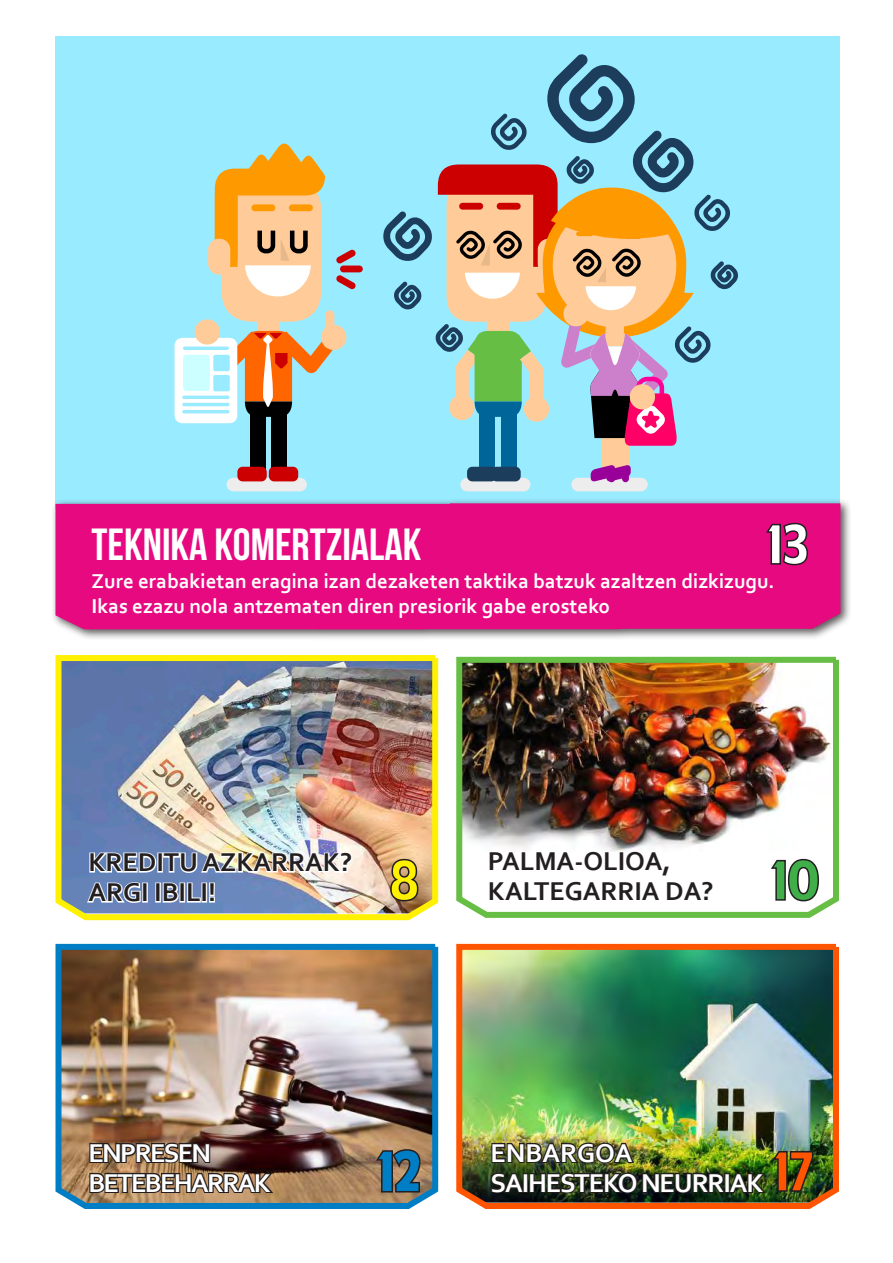
<style>
.page{position:relative;width:893px;height:1263px;background:#fff}
.page>*{position:absolute;margin:0;border:0;box-sizing:border-box;transform-origin:0 0}
.t1{font:54px "American Purpose";color:#40ae49}
.t2{font:54px "American Purpose";color:#ff5400}
.t3{font:54px "American Purpose";color:#fff}
.t4{font:54px "American Purpose";color:#007ec5}
.t5{font:54px "American Purpose";color:#fff101}
.t6{font:45px "Bebas Neue";color:#fff}
.t7{font:700 27px/30px "Corbel";color:#231f20}
.t8{font:700 27px/30px "Corbel";letter-spacing:-.04em;color:#fff}
.t9{font:700 27px/30px "Corbel";letter-spacing:-.06em;color:#fff}
.t10{font:700 21px/25.2px "Corbel";color:#fff}
</style>
<div class="page">
<div style="left:55px;top:36px;width:785px;height:473px;background:#99ebff"></div>
<div style="left:50px;top:498px;width:802px;height:143px;background:#231f20;opacity:.75"></div>
<div style="left:450px;top:503px;width:390px;height:126px;background:#e70980"></div>
<div style="left:55px;top:504px;width:397px;height:125px;background:#e70980"></div>
<div style="left:291px;top:557px;width:353px;height:72px;background:#e70980"></div>
<img style="left:55px;top:943px;width:384px;height:266px">
<img style="left:55px;top:655px;width:384px;height:266px">
<img style="left:456px;top:656px;width:383px;height:262px">
<img style="left:456px;top:943px;width:383px;height:266px">
<svg style="left:488px;top:842px;width:227px;height:61px"></svg>
<img style="left:85px;top:843px;width:269px;height:61px">
<svg style="left:88px;top:1141px;width:188px;height:54px;background:#5e4637"></svg>
<svg style="left:770px;top:858px;width:50px;height:44px"></svg>
<svg style="left:389px;top:858px;width:30px;height:44px"></svg>
<svg style="left:765px;top:522px;width:44px;height:44px;background:#bd0d6b"></svg>
<svg style="left:374px;top:1147px;width:48px;height:47px;background:#7e654d"></svg>
<div style="left:227px;top:478px;width:80px;height:13px;background:#ededed;border-radius:7px"></div>
<div style="left:460px;top:478px;width:70px;height:13px;background:#ededed;border-radius:7px"></div>
<div style="left:250px;top:410px;width:16px;height:59px;background:#000"></div>
<div style="left:271px;top:410px;width:16px;height:59px;background:#000"></div>
<svg style="left:237px;top:467px;width:61px;height:14px"></svg>
<div style="left:221px;top:179px;width:100px;height:143px;background:#fc9;border-radius:33px"></div>
<div style="left:175px;top:338px;width:62px;height:85px;background:#fff;border-radius:9px"></div>
<svg style="left:183px;top:319px;width:163px;height:98px"></svg>
<hr style="left:182px;top:410px;width:47px;height:3px;background:#99ebff;border-radius:2px">
<hr style="left:182px;top:403px;width:47px;height:3px;background:#99ebff;border-radius:2px">
<hr style="left:182px;top:396px;width:47px;height:3px;background:#99ebff;border-radius:2px">
<div style="left:325px;top:310px;width:9px;height:27px;background:#fc9;border-radius:5px"></div>
<svg style="left:208px;top:143px;width:117px;height:153px"></svg>
<svg style="left:336px;top:249px;width:27px;height:40px"></svg>
<div style="left:479px;top:410px;width:16px;height:59px;background:#069"></div>
<div style="left:501px;top:410px;width:16px;height:59px;background:#069"></div>
<svg style="left:467px;top:467px;width:54px;height:14px"></svg>
<div style="left:571px;top:478px;width:77px;height:13px;background:#ededed;border-radius:7px"></div>
<div style="left:615px;top:412px;width:13px;height:59px;background:#fc9"></div>
<div style="left:601px;top:412px;width:14px;height:59px;background:#fc9"></div>
<div style="left:608px;top:468px;width:7px;height:14px;background:#909;border-radius:3px"></div>
<svg style="left:591px;top:465px;width:40px;height:16px"></svg>
<div style="left:622px;top:468px;width:7px;height:14px;background:#909;border-radius:3px"></div>
<svg style="left:383px;top:54px;width:355px;height:392px"></svg>
<img style="left:489px;top:1133px;width:325px;height:62px">
<h2 class="t6" style="left:92px;top:520px;width:331px">TEKNIKA KOMERTZIALAK</h2>
<h1 class="t3" style="left:766px;top:523px;width:44px">13</h1>
<p class="t10" style="left:92px;top:567px;width:685px">Zure erabakietan eragina izan dezaketen taktika batzuk azaltzen dizkizugu.<br>Ikas ezazu nola antzematen diren presiorik gabe erosteko</p>
<p class="t7" style="left:88px;top:847px;width:265px">KREDITU AZKARRAK?<br>ARGI IBILI!</p>
<p class="t7" style="left:488px;top:845px;width:227px">PALMA-OLIOA,<br>KALTEGARRIA DA?</p>
<h1 class="t5" style="left:390px;top:859px;width:31px">8</h1>
<h1 class="t1" style="left:771px;top:859px;width:50px">10</h1>
<p class="t9" style="left:88px;top:1137px;width:184px">ENPRESEN<br>BETEBEHARRAK</p>
<h1 class="t4" style="left:378px;top:1150px;width:44px">12</h1>
<p class="t8" style="left:490px;top:1137px;width:274px">ENBARGOA<br>SAIHESTEKO NEURRIAK</p>
<h1 class="t2" style="left:773px;top:1150px;width:42px">17</h1>
</div>
